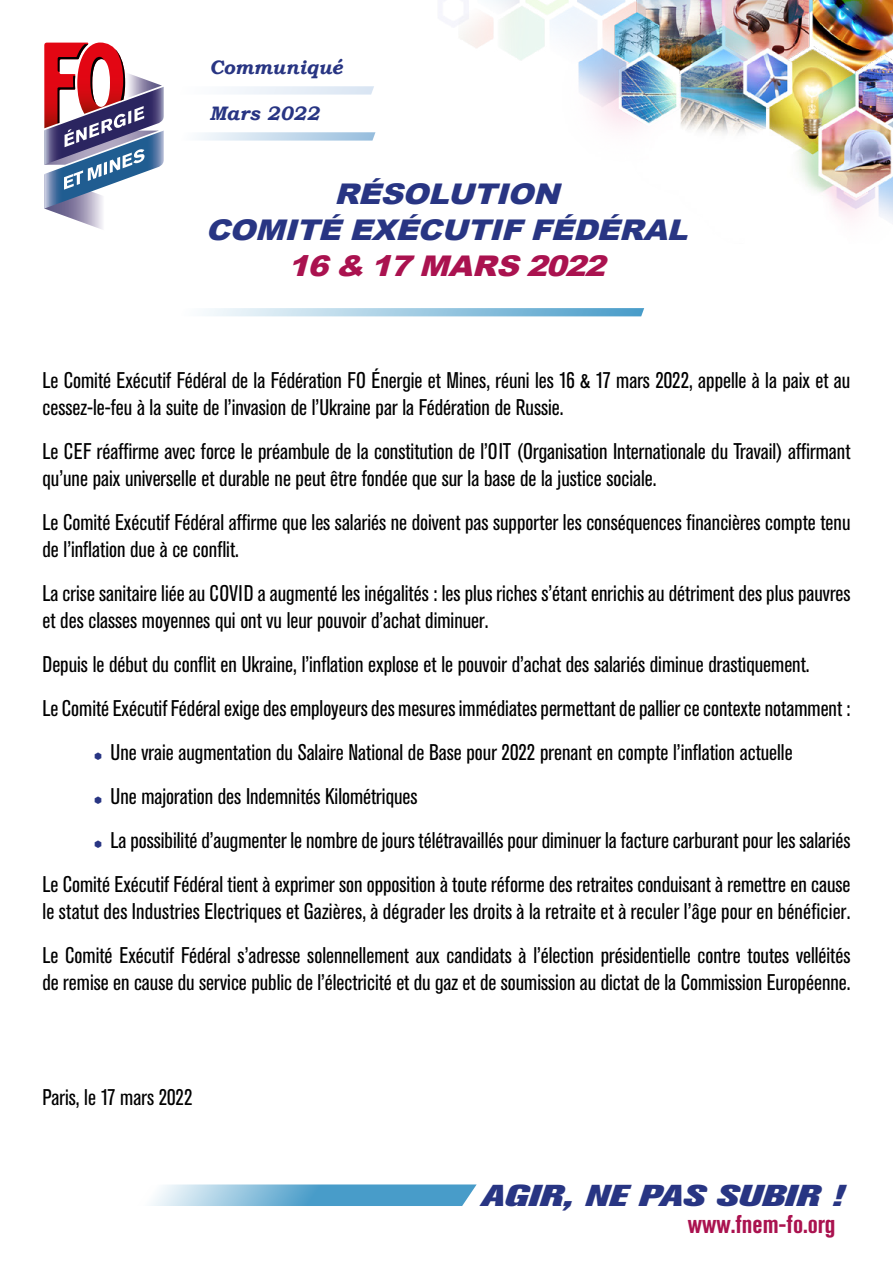
<style>
.page{position:relative;width:893px;height:1263px;background:#fff}
.page>*{position:absolute;margin:0;border:0;box-sizing:border-box;transform-origin:0 0}
.t1{font:italic 800 30px "Akzidenz Grotesk Pro";color:#283583;scale:1.4 1}
.t2{font:italic 900 28.5px/36px "Arial";color:#283583;text-align:center;scale:1.1 1}
.t3{font:italic 900 28.5px "Arial";color:#aa124f;scale:1.1 1}
.t4{font:700 condensed 25.5px "Akzidenz Grotesk Pro";color:#aa124f}
.t5{font:condensed 22.5px/27px "Akzidenz Grotesk Pro";color:#000}
.t6{font:italic 700 19.5px "Bookman Old Style";color:#283583}
</style>
<div class="page">
<svg style="left:151px;top:1184px;width:326px;height:22px;background:#7cb8d8"></svg>
<img style="left:97px;top:0;width:796px;height:222px">
<svg style="left:44px;top:43px;width:120px;height:186px"></svg>
<svg style="left:180px;top:86px;width:194px;height:9px"></svg>
<svg style="left:180px;top:132px;width:195px;height:9px"></svg>
<svg style="left:204px;top:308px;width:440px;height:8px;background:#9fcbe2"></svg>
<p class="t6" style="left:210px;top:53px;width:134px">Communiqué</p>
<p class="t6" style="left:210px;top:99px;width:111px">Mars 2022</p>
<p class="t2" style="left:205px;top:175px;width:449px">RÉSOLUTION<br>COMITÉ EXÉCUTIFFÉDÉRAL</p>
<p class="t3" style="left:288px;top:245px;width:300px">16&amp; 17MARS 2022</p>
<p class="t5" style="left:43px;top:366px;width:809px">Le Comité Exécutif Fédéral de la Fédération FO Énergie et Mines, réuni les 16 &amp; 17 mars 2022, appelle à la paix et au cessez-le-feu à la suite de l’invasion de l’Ukraine par la Fédération de Russie.</p>
<p class="t5" style="left:43px;top:437px;width:809px">Le CEF réaffirme avec force le préambule de la constitution de l’OIT (Organisation Internationale du Travail) affirmant qu’une paix universelle et durable ne peut être fondée que sur la base de la justice sociale.</p>
<p class="t5" style="left:43px;top:508px;width:809px">Le Comité Exécutif Fédéral affirme que les salariés ne doivent pas supporter les conséquences financières compte tenu de l’inflation due à ce conflit.</p>
<p class="t5" style="left:43px;top:579px;width:810px">La crise sanitaire liée au COVID a augmenté les inégalités : les plus riches s’étant enrichis au détriment des plus pauvres et des classes moyennes qui ont vu leur pouvoir d’achat diminuer.</p>
<p class="t5" style="left:43px;top:650px;width:769px">Depuis le début du conflit en Ukraine, l’inflation explose et le pouvoir d’achat des salariés diminue drastiquement.</p>
<p class="t5" style="left:43px;top:694px;width:809px">Le Comité Exécutif Fédéral exige des employeurs des mesures immédiates permettant de pallier ce contexte notamment :</p>
<p class="t5" style="left:111px;top:738px;width:684px">Une vraie augmentation du Salaire National de Base pour 2022 prenant en compte l’inflation actuelle</p>
<p class="t5" style="left:111px;top:782px;width:308px">Une majoration des Indemnités Kilométriques</p>
<p class="t5" style="left:111px;top:826px;width:741px">La possibilité d’augmenter le nombre de jours télétravaillés pour diminuer la facture carburant pour les salariés</p>
<p class="t5" style="left:43px;top:870px;width:809px">Le Comité Exécutif Fédéral tient à exprimer son opposition à toute réforme des retraites conduisant à remettre en cause</p>
<p class="t5" style="left:43px;top:888px;width:809px;line-height:44px">le statut des Industries Electriques et Gazières, à dégrader les droits à la retraite et à reculer l’âge pour en bénéficier.<br>Le Comité Exécutif Fédéral s’adresse solennellement aux candidats à l’élection présidentielle contre toutes velléités</p>
<p class="t5" style="left:43px;top:968px;width:810px">de remise en cause du service public de l’électricité et du gaz et de soumission au dictat de la Commission Européenne.</p>
<p class="t5" style="left:43px;top:1083px;width:151px">Paris, le 17 mars 2022</p>
<h1 class="t1" style="left:481px;top:1176px;width:260px">AGIR, NE PAS SUBIR !</h1>
<p class="t4" style="left:688px;top:1208px;width:149px">www.fnem-fo.org</p>
</div>
